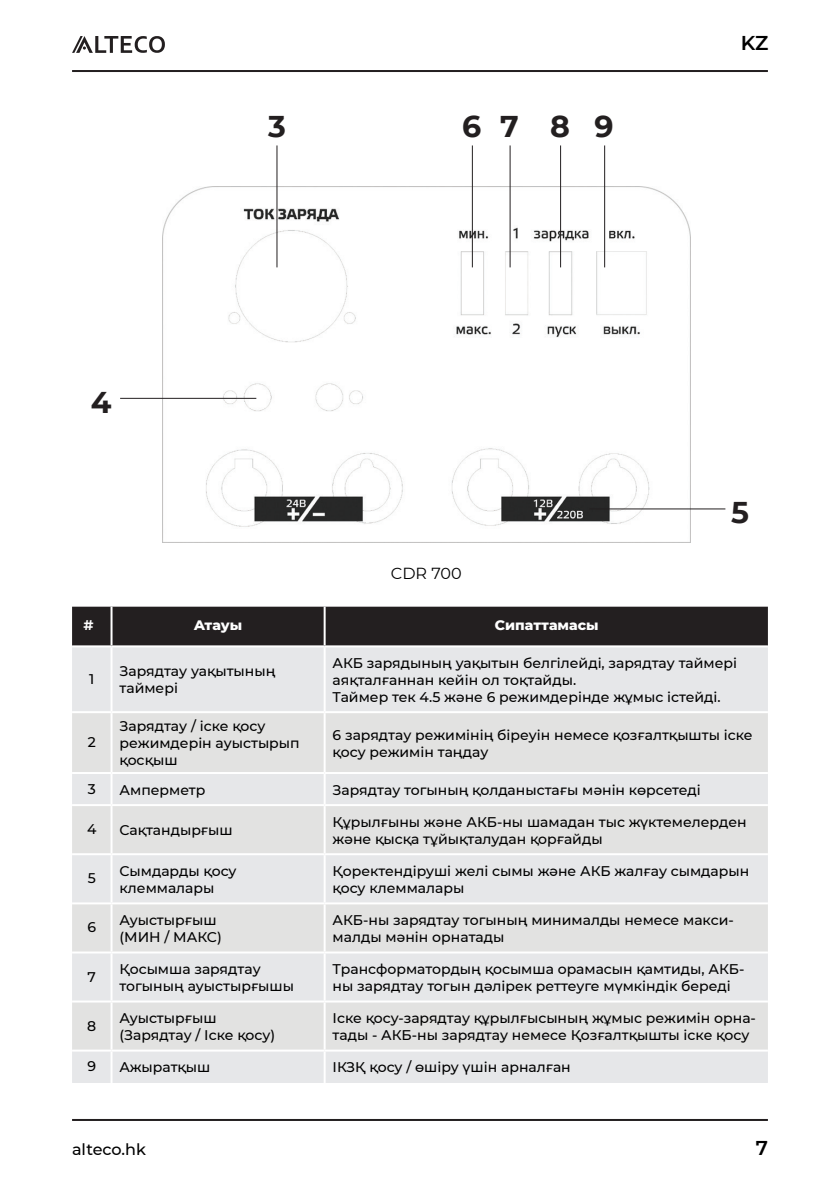
<style>
.page{position:relative;width:840px;height:1191px;background:#fff}
.page>*{position:absolute;margin:0;border:0;box-sizing:border-box;transform-origin:0 0}
.t1{font:700 30px "Montserrat";color:#231f20}
.t2{font:600 20px "Montserrat";color:#000}
.t3{font:500 16px "Montserrat";color:#000}
.t4{font:16px "Montserrat";color:#000}
.t5{font:500 14px/16.8px "Montserrat";color:#000}
.t6{font:800 14px "Montserrat";color:#fff}
.t7{font:700 14px "Montserrat";color:#fff}
</style>
<div class="page">
<hr style="left:72px;top:70px;width:695px;height:2px;background:#231f20">
<hr style="left:72px;top:1119px;width:695px;height:2px;background:#231f20">
<svg style="left:72px;top:36px;width:93px;height:17px"></svg>
<div style="left:72px;top:606px;width:695px;height:39px;background:#231f20"></div>
<div style="left:72px;top:647px;width:695px;height:436px;background:#e6e7e9"></div>
<div style="left:72px;top:713px;width:695px;height:336px;background:#e2e2e1"></div>
<hr style="left:110px;top:606px;width:2px;height:39px;background:#fff">
<hr style="left:323px;top:606px;width:2px;height:39px;background:#fff">
<hr style="left:110px;top:647px;width:2px;height:64px;background:#fff">
<hr style="left:323px;top:647px;width:2px;height:64px;background:#fff">
<hr style="left:72px;top:711px;width:39px;height:2px;background:#fff">
<hr style="left:111px;top:711px;width:213px;height:2px;background:#fff">
<hr style="left:110px;top:713px;width:2px;height:59px;background:#fff">
<hr style="left:324px;top:711px;width:443px;height:2px;background:#fff">
<hr style="left:323px;top:713px;width:2px;height:59px;background:#fff">
<hr style="left:72px;top:772px;width:39px;height:2px;background:#fff">
<hr style="left:111px;top:772px;width:213px;height:2px;background:#fff">
<hr style="left:110px;top:774px;width:2px;height:30px;background:#fff">
<hr style="left:324px;top:772px;width:443px;height:2px;background:#fff">
<hr style="left:323px;top:774px;width:2px;height:30px;background:#fff">
<hr style="left:72px;top:804px;width:39px;height:2px;background:#fff">
<hr style="left:111px;top:804px;width:213px;height:2px;background:#fff">
<hr style="left:110px;top:806px;width:2px;height:47px;background:#fff">
<hr style="left:324px;top:804px;width:443px;height:2px;background:#fff">
<hr style="left:323px;top:806px;width:2px;height:47px;background:#fff">
<hr style="left:72px;top:853px;width:39px;height:2px;background:#fff">
<hr style="left:111px;top:853px;width:213px;height:2px;background:#fff">
<hr style="left:110px;top:855px;width:2px;height:47px;background:#fff">
<hr style="left:324px;top:853px;width:443px;height:2px;background:#fff">
<hr style="left:323px;top:855px;width:2px;height:47px;background:#fff">
<hr style="left:72px;top:902px;width:39px;height:2px;background:#fff">
<hr style="left:111px;top:902px;width:213px;height:2px;background:#fff">
<hr style="left:110px;top:904px;width:2px;height:47px;background:#fff">
<hr style="left:324px;top:902px;width:443px;height:2px;background:#fff">
<hr style="left:323px;top:904px;width:2px;height:47px;background:#fff">
<hr style="left:72px;top:951px;width:39px;height:2px;background:#fff">
<hr style="left:111px;top:951px;width:213px;height:2px;background:#fff">
<hr style="left:110px;top:953px;width:2px;height:47px;background:#fff">
<hr style="left:324px;top:951px;width:443px;height:2px;background:#fff">
<hr style="left:323px;top:953px;width:2px;height:47px;background:#fff">
<hr style="left:72px;top:1000px;width:39px;height:2px;background:#fff">
<hr style="left:111px;top:1000px;width:213px;height:2px;background:#fff">
<hr style="left:110px;top:1002px;width:2px;height:47px;background:#fff">
<hr style="left:324px;top:1000px;width:443px;height:2px;background:#fff">
<hr style="left:323px;top:1002px;width:2px;height:47px;background:#fff">
<hr style="left:72px;top:1049px;width:39px;height:2px;background:#fff">
<hr style="left:111px;top:1049px;width:213px;height:2px;background:#fff">
<hr style="left:110px;top:1051px;width:2px;height:32px;background:#fff">
<hr style="left:324px;top:1049px;width:443px;height:2px;background:#fff">
<hr style="left:323px;top:1051px;width:2px;height:32px;background:#fff">
<img style="left:163px;top:187px;width:527px;height:356px">
<hr style="left:120px;top:398px;width:136px;height:1px;background:#231f20">
<hr style="left:589px;top:508px;width:136px;height:1px;background:#231f20">
<hr style="left:471px;top:145px;width:1px;height:122px;background:#231f20">
<hr style="left:509px;top:145px;width:1px;height:122px;background:#231f20">
<hr style="left:559px;top:145px;width:1px;height:122px;background:#231f20">
<hr style="left:603px;top:145px;width:1px;height:122px;background:#231f20">
<hr style="left:276px;top:145px;width:1px;height:122px;background:#231f20">
<h1 class="t1" style="left:91px;top:381px;width:22px">4</h1>
<h1 class="t1" style="left:268px;top:105px;width:19px">3</h1>
<h1 class="t1" style="left:462px;top:105px;width:153px">67 89</h1>
<p class="t4" style="left:390px;top:562px;width:72px">CDR 700</p>
<p class="t7" style="left:83px;top:615px;width:12px">#</p>
<p class="t6" style="left:194px;top:615px;width:50px">Атауы</p>
<p class="t6" style="left:494px;top:615px;width:105px">Сипаттамасы</p>
<h2 class="t2" style="left:740px;top:29px;width:29px">KZ</h2>
<h1 class="t1" style="left:730px;top:491px;width:19px">5</h1>
<p class="t5" style="left:89px;top:670px;width:7px">1</p>
<p class="t5" style="left:119px;top:662px;width:157px">Зарядтау уақытының таймері</p>
<p class="t5" style="left:332px;top:654px;width:406px">АКБ зарядының уақытын белгілейді, зарядтау таймері аяқталғаннан кейін ол тоқтайды.<br>Таймер тек 4.5 және 6 режимдерінде жұмыс істейді.</p>
<p class="t5" style="left:88px;top:733px;width:10px">2</p>
<p class="t5" style="left:119px;top:717px;width:182px">Зарядтау / іске қосу режимдерін ауыстырып қосқыш</p>
<p class="t5" style="left:332px;top:726px;width:421px">6 зарядтау режимінің біреуін немесе қозғалтқышты іске қосу режимін таңдау</p>
<p class="t5" style="left:88px;top:779px;width:10px">3</p>
<p class="t5" style="left:119px;top:780px;width:87px">Амперметр</p>
<p class="t5" style="left:332px;top:780px;width:369px">Зарядтау тогының қолданыстағы мәнін көрсетеді</p>
<p class="t5" style="left:87px;top:820px;width:11px">4</p>
<p class="t5" style="left:119px;top:821px;width:115px">Сақтандырғыш</p>
<p class="t5" style="left:332px;top:813px;width:415px">Құрылғыны және АКБ-ны шамадан тыс жүктемелерден және қысқа тұйықталудан қорғайды</p>
<p class="t5" style="left:88px;top:869px;width:10px">5</p>
<p class="t5" style="left:119px;top:862px;width:118px">Сымдарды қосу клеммалары</p>
<p class="t5" style="left:332px;top:862px;width:418px">Қоректендіруші желі сымы және АКБ жалғау сымдарын қосу клеммалары</p>
<p class="t5" style="left:87px;top:918px;width:10px">6</p>
<p class="t5" style="left:119px;top:911px;width:104px">Ауыстырғыш (МИН / МАКС)</p>
<p class="t5" style="left:332px;top:911px;width:402px">АКБ-ны зарядтау тогының минималды немесе макси&shy;малды мәнін орнатады</p>
<p class="t5" style="left:87px;top:967px;width:10px">7</p>
<p class="t5" style="left:119px;top:960px;width:176px">Қосымша зарядтау тогының ауыстырғышы</p>
<p class="t5" style="left:332px;top:960px;width:413px">Трансформатордың қосымша орамасын қамтиды, АКБ&shy;ны зарядтау тогын дәлірек реттеуге мүмкіндік береді</p>
<p class="t5" style="left:87px;top:1016px;width:11px">8</p>
<p class="t5" style="left:119px;top:1009px;width:157px">Ауыстырғыш (Зарядтау / Іске қосу)</p>
<p class="t5" style="left:332px;top:1009px;width:424px">Іске қосу-зарядтау құрылғысының жұмыс режимін орна&shy;тады - АКБ-ны зарядтау немесе Қозғалтқышты іске қосу</p>
<p class="t5" style="left:87px;top:1057px;width:10px">9</p>
<p class="t5" style="left:119px;top:1058px;width:92px">Ажыратқыш</p>
<p class="t5" style="left:332px;top:1058px;width:239px">ІКЗҚ қосу / өшіру үшін арналған</p>
<p class="t3" style="left:72px;top:1138px;width:75px">alteco.hk</p>
<h2 class="t2" style="left:755px;top:1133px;width:14px">7</h2>
</div>
